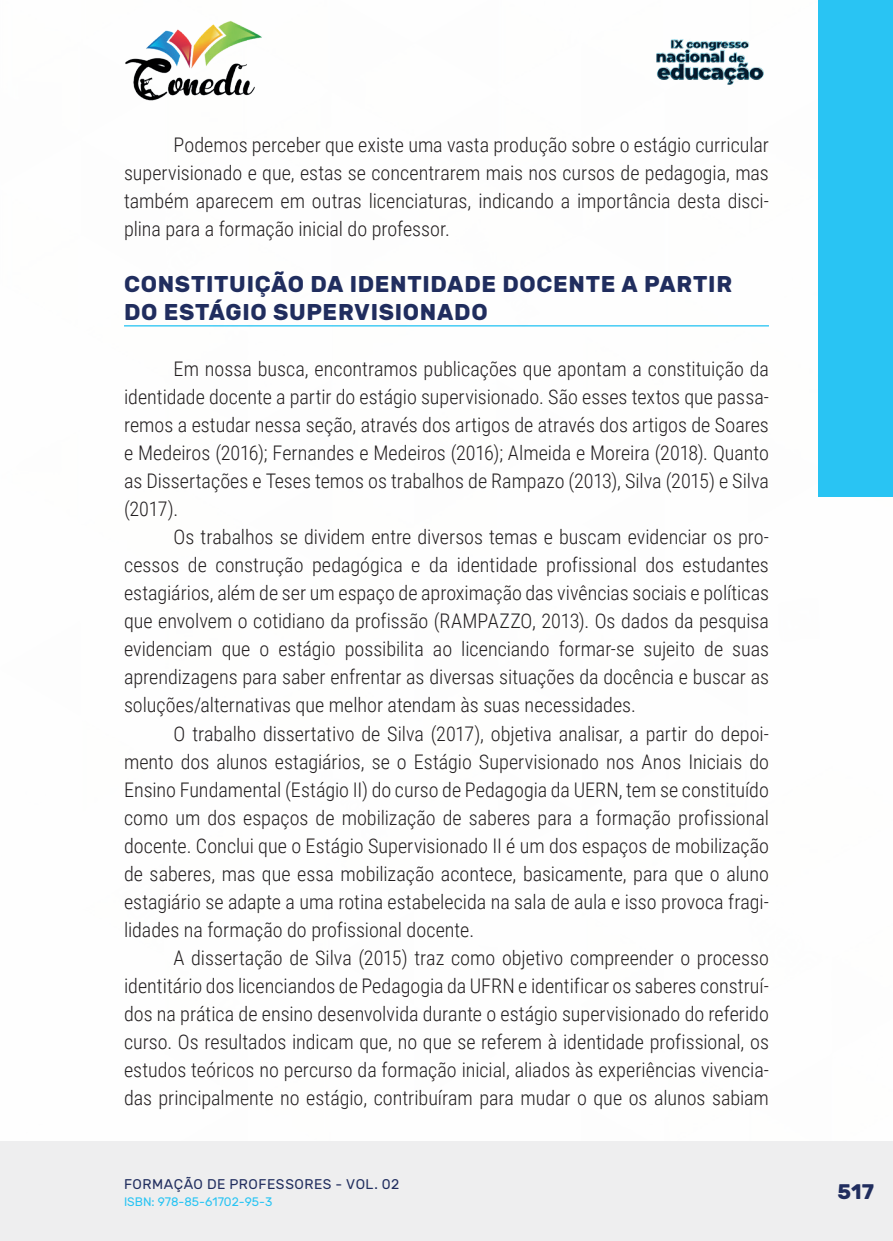
<style>
.page{position:relative;width:893px;height:1241px;background:#fff}
.page>*{position:absolute;margin:0;border:0;box-sizing:border-box;transform-origin:0 0}
._10_SUBTITULO{font:700 22.75px/28px "Rubik";letter-spacing:.03em;color:#202d5e}
.t1{font:700 21px "Rubik";color:#202d5e}
._9_CORPO{font:300 20.12px/28px "Roboto Condensed";color:#231f20;text-align:justify}
.t2{font:14px "Rubik";letter-spacing:.035em;color:#202d5e}
.t3{font:12.25px "Rubik";color:#29c4f3}
</style>
<div class="page">
<div style="left:0;top:1141px;width:893px;height:99px;background:#eeeeef"></div>
<div style="left:819px;top:0;width:74px;height:496px;background:#29c4f3"></div>
<img style="left:125px;top:20px;width:137px;height:81px">
<img style="left:656px;top:39px;width:108px;height:46px">
<hr style="left:124px;top:325px;width:645px;height:1px;background:#29c4f3">
<p class="_9_CORPO" style="left:124px;top:130px;width:646px;text-indent:50px">Podemos perceber que existe uma vasta produção sobre o estágio curricular supervisionado e que, estas se concentrarem mais nos cursos de pedagogia, mas também aparecem em outras licenciaturas, indicando a importância desta disci&shy;plina para a formação inicial do professor.</p>
<p class="_10_SUBTITULO" style="left:124px;top:271px;width:610px">CONSTITUIÇÃO DA IDENTIDADE DOCENTE A PARTIR<br>DO ESTÁGIO SUPERVISIONADO</p>
<p class="_9_CORPO" style="left:124px;top:354px;width:646px;text-indent:50px">Em nossa busca, encontramos publicações que apontam a constituição da identidade docente a partir do estágio supervisionado. São esses textos que passa&shy;remos a estudar nessa seção, através dos artigos de através dos artigos de Soares e Medeiros (2016); Fernandes e Medeiros (2016); Almeida e Moreira (2018). Quanto as Dissertações e Teses temos os trabalhos de Rampazo (2013), Silva (2015) e Silva (2017).</p>
<p class="_9_CORPO" style="left:124px;top:522px;width:646px;text-indent:50px">Os trabalhos se dividem entre diversos temas e buscam evidenciar os pro&shy;cessos de construção pedagógica e da identidade profissional dos estudantes estagiários, além de ser um espaço de aproximação das vivências sociais e políticas que envolvem o cotidiano da profissão (RAMPAZZO, 2013). Os dados da pesquisa evidenciam que o estágio possibilita ao licenciando formar-se sujeito de suas aprendizagens para saber enfrentar as diversas situações da docência e buscar as soluções/alternativas que melhor atendam às suas necessidades.</p>
<p class="_9_CORPO" style="left:124px;top:718px;width:646px;text-indent:50px">O trabalho dissertativo de Silva (2017), objetiva analisar, a partir do depoi&shy;mento dos alunos estagiários, se o Estágio Supervisionado nos Anos Iniciais do Ensino Fundamental (Estágio II) do curso de Pedagogia da UERN, tem se constituído como um dos espaços de mobilização de saberes para a formação profissional docente. Conclui que o Estágio Supervisionado II é um dos espaços de mobilização de saberes, mas que essa mobilização acontece, basicamente, para que o aluno estagiário se adapte a uma rotina estabelecida na sala de aula e isso provoca fragi&shy;lidades na formação do profissional docente.</p>
<p class="_9_CORPO" style="left:124px;top:942px;width:646px;text-indent:50px">A dissertação de Silva (2015) traz como objetivo compreender o processo identitário dos licenciandos de Pedagogia da UFRN e identificar os saberes construí&shy;dos na prática de ensino desenvolvida durante o estágio supervisionado do referido curso. Os resultados indicam que, no que se referem à identidade profissional, os estudos teóricos no percurso da formação inicial, aliados às experiências vivencia&shy;das principalmente no estágio, contribuíram para mudar o que os alunos sabiam</p>
<p class="t2" style="left:124px;top:1175px;width:277px">FORMAÇÃO DE PROFESSORES - VOL. 02</p>
<p class="t3" style="left:124px;top:1194px;width:150px">ISBN: 978-85-61702-95-3</p>
<p class="t1" style="left:837px;top:1179px;width:38px">517</p>
</div>
